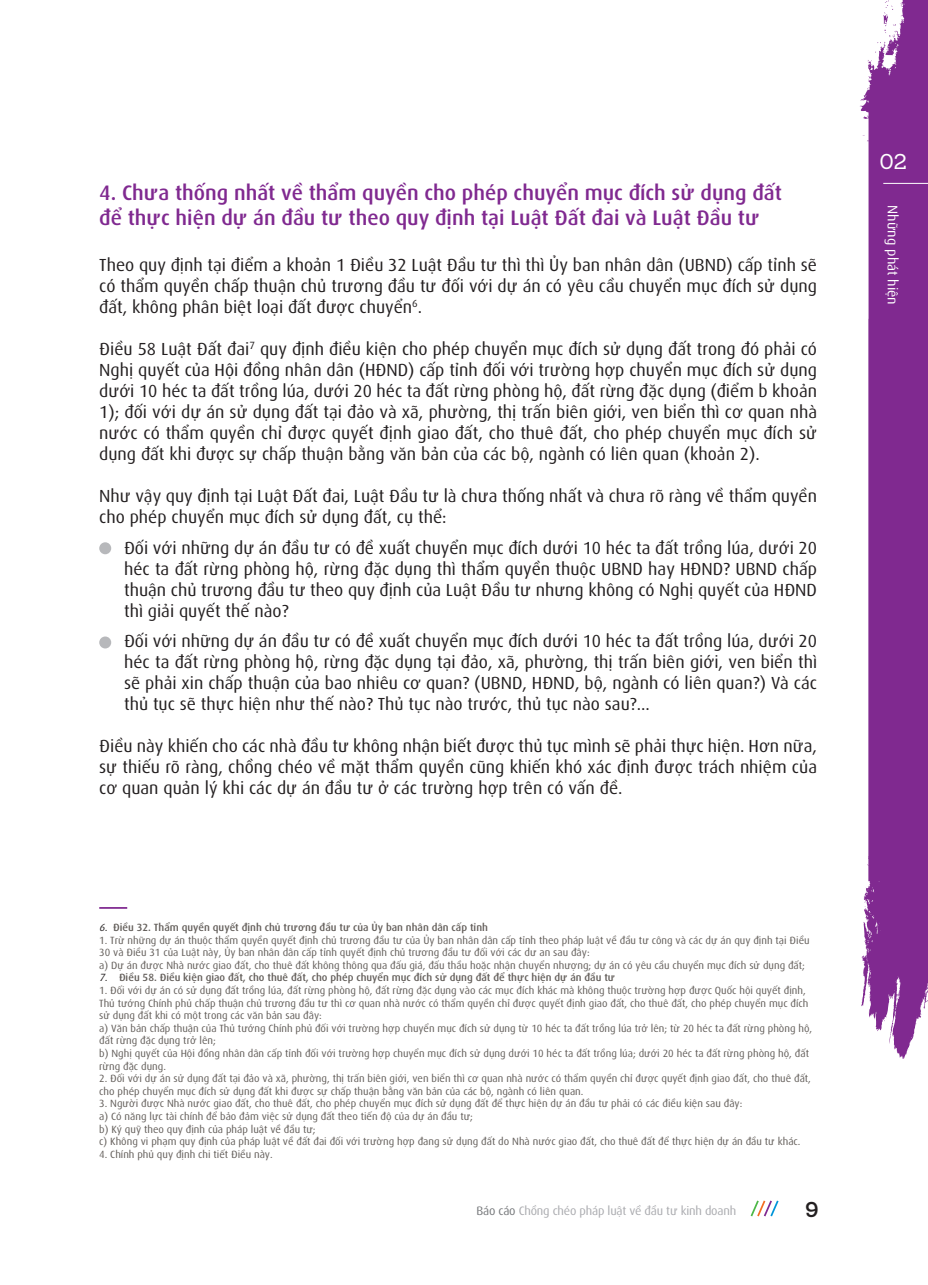
<style>
.page{position:relative;width:928px;height:1285px;background:#fff}
.page>*{position:absolute;margin:0;border:0;box-sizing:border-box;transform-origin:0 0}
.t1{font:500 21px/25.2px "AG Dax Pro";color:#802990}
.t2{font:21px "AG Sanchez Slab";color:#fff}
.t3{font:600 21px "AG Sanchez Slab";color:#231f20}
.t4{font:17.5px/21px "AG Dax Pro";color:#231f20;text-align:justify}
.t5{font:14px "AG Dax Pro";color:#fff}
.t6{font:12.25px "AG Dax Pro";letter-spacing:-.015em;color:#aaabaf}
.t7{font:10.5px/12.6px "AG Dax Pro";color:#635e5a}
.t8{font:500 10.5px "AG Dax Pro";color:#635e5a}
.s1{font-weight:400;font-style:italic;color:#231f20}
.s2{color:#76787b}
</style>
<div class="page">
<svg style="left:750px;top:1200px;width:29px;height:17px"></svg>
<div style="left:99px;top:542px;width:12px;height:12px;background:#b7b8bb;border-radius:50%"></div>
<div style="left:99px;top:636px;width:12px;height:12px;background:#b7b8bb;border-radius:50%"></div>
<hr style="left:99px;top:907px;width:28px;height:2px;background:#802990">
<svg style="left:859px;top:0;width:69px;height:1059px;fill:#802990"></svg>
<svg style="left:875px;top:0;width:27px;height:53px"></svg>
<svg style="left:863px;top:901px;width:3px;height:8px"></svg>
<hr style="left:883px;top:183px;width:45px;height:1px;background:#fff">
<h1 class="t1" style="left:99px;top:180px;width:684px">4. Chưa thống nhất về thẩm quyền cho phép chuyển mục đích sử dụng đất để thực hiện dự án đầu tư theo quy định tại Luật Đất đai và Luật Đầu tư</h1>
<h2 class="t4" style="left:99px;top:254px;width:719px">Theo quy định tại điểm a khoản 1 Điều 32 Luật Đầu tư thì thì Ủy ban nhân dân (UBND) cấp tỉnh sẽ có thẩm quyền chấp thuận chủ trương đầu tư đối với dự án có yêu cầu chuyển mục đích sử dụng đất, không phân biệt loại đất được chuyển<sup>6</sup>.</h2>
<p class="t4" style="left:99px;top:338px;width:719px">Điều 58 Luật Đất đai<sup>7</sup> quy định điều kiện cho phép chuyển mục đích sử dụng đất trong đó phải có Nghị quyết của Hội đồng nhân dân (HĐND) cấp tỉnh đối với trường hợp chuyển mục đích sử dụng dưới 10 héc ta đất trồng lúa, dưới 20 héc ta đất rừng phòng hộ, đất rừng đặc dụng (điểm b khoản 1); đối với dự án sử dụng đất tại đảo và xã, phường, thị trấn biên giới, ven biển thì cơ quan nhà nước có thẩm quyền chỉ được quyết định giao đất, cho thuê đất, cho phép chuyển mục đích sử dụng đất khi được sự chấp thuận bằng văn bản của các bộ, ngành có liên quan (khoản 2).</p>
<h2 class="t4" style="left:99px;top:485px;width:719px">Như vậy quy định tại Luật Đất đai, Luật Đầu tư là chưa thống nhất và chưa rõ ràng về thẩm quyền cho phép chuyển mục đích sử dụng đất, cụ thể:</h2>
<p class="t4" style="left:124px;top:537px;width:694px">Đối với những dự án đầu tư có đề xuất chuyển mục đích dưới 10 héc ta đất trồng lúa, dưới 20 héc ta đất rừng phòng hộ, rừng đặc dụng thì thẩm quyền thuộc UBND hay HĐND? UBND chấp thuận chủ trương đầu tư theo quy định của Luật Đầu tư nhưng không có Nghị quyết của HĐND thì giải quyết thế nào?</p>
<p class="t4" style="left:124px;top:631px;width:694px">Đối với những dự án đầu tư có đề xuất chuyển mục đích dưới 10 héc ta đất trồng lúa, dưới 20 héc ta đất rừng phòng hộ, rừng đặc dụng tại đảo, xã, phường, thị trấn biên giới, ven biển thì sẽ phải xin chấp thuận của bao nhiêu cơ quan? (UBND, HĐND, bộ, ngành có liên quan?) Và các thủ tục sẽ thực hiện như thế nào? Thủ tục nào trước, thủ tục nào sau?...</p>
<p class="t4" style="left:99px;top:736px;width:719px">Điều này khiến cho các nhà đầu tư không nhận biết được thủ tục mình sẽ phải thực hiện. Hơn nữa, sự thiếu rõ ràng, chồng chéo về mặt thẩm quyền cũng khiến khó xác định được trách nhiệm của cơ quan quản lý khi các dự án đầu tư ở các trường hợp trên có vấn đề.</p>
<p class="t8" style="left:99px;top:921px;width:390px"><span class="s1">6.</span> Điều 32. Thẩm quyền quyết định chủ trương đầu tư của Ủy ban nhân dân cấp tỉnh</p>
<p class="t7" style="left:99px;top:933px;width:712px">1. Trừ những dự án thuộc thẩm quyền quyết định chủ trương đầu tư của Ủy ban nhân dân cấp tỉnh theo pháp luật về đầu tư công và các dự án quy định tại Điều<br>30 và Điều 31 của Luật này, Ủy ban nhân dân cấp tỉnh quyết định chủ trương đầu tư đối với các dư an sau đây:<br>a) Dự án được Nhà nước giao đất, cho thuê đất không thông qua đấu giá, đấu thầu hoặc nhận chuyển nhượng; dự án có yêu cầu chuyển mục đích sử dụng đất;</p>
<p class="t8" style="left:99px;top:972px;width:517px"><span class="s1">7.</span> Điều 58. Điều kiện giao đất, cho thuê đất, cho phép chuyển mục đích sử dụng đất để thực hiện dự án đầu tư</p>
<p class="t7" style="left:99px;top:984px;width:714px">1. Đối với dự án có sử dụng đất trồng lúa, đất rừng phòng hộ, đất rừng đặc dụng vào các mục đích khác mà không thuộc trường hợp được Quốc hội quyết định, Thủ tướng Chính phủ chấp thuận chủ trương đầu tư thì cơ quan nhà nước có thẩm quyền chỉ được quyết định giao đất, cho thuê đất, cho phép chuyển mục đích sử dụng đất khi có một trong các văn bản sau đây:<br>a) Văn bản chấp thuận của Thủ tướng Chính phủ đối với trường hợp chuyển mục đích sử dụng từ 10 héc ta đất trồng lúa trở lên; từ 20 héc ta đất rừng phòng hộ, đất rừng đặc dụng trở lên;<br>b) Nghị quyết của Hội đồng nhân dân cấp tỉnh đối với trường hợp chuyển mục đích sử dụng dưới 10 héc ta đất trồng lúa; dưới 20 héc ta đất rừng phòng hộ, đất rừng đặc dụng.</p>
<p class="t7" style="left:99px;top:1072px;width:713px">2. Đối với dự án sử dụng đất tại đảo và xã, phường, thị trấn biên giới, ven biển thì cơ quan nhà nước có thẩm quyền chỉ được quyết định giao đất, cho thuê đất, cho phép chuyển mục đích sử dụng đất khi được sự chấp thuận bằng văn bản của các bộ, ngành có liên quan.</p>
<p class="t7" style="left:99px;top:1097px;width:703px">3. Người được Nhà nước giao đất, cho thuê đất, cho phép chuyển mục đích sử dụng đất để thực hiện dự án đầu tư phải có các điều kiện sau đây:<br>a) Có năng lực tài chính để bảo đảm việc sử dụng đất theo tiến độ của dự án đầu tư;<br>b) Ký quỹ theo quy định của pháp luật về đầu tư;<br>c) Không vi phạm quy định của pháp luật về đất đai đối với trường hợp đang sử dụng đất do Nhà nước giao đất, cho thuê đất để thực hiện dự án đầu tư khác.</p>
<p class="t7" style="left:99px;top:1148px;width:175px">4. Chính phủ quy định chi tiết Điều này.</p>
<p class="t6" style="left:476px;top:1204px;width:261px"><span class="s2">Báo cáo</span> Chồng chéo pháp luật về đầu tư kinh doanh</p>
<h1 class="t3" style="left:805px;top:1201px;width:15px">9</h1>
<h1 class="t2" style="left:879px;top:154px;width:29px">02</h1>
<h3 class="t5" style="left:900px;top:205px;width:101px;rotate:90deg">Những phát hiện</h3>
</div>
